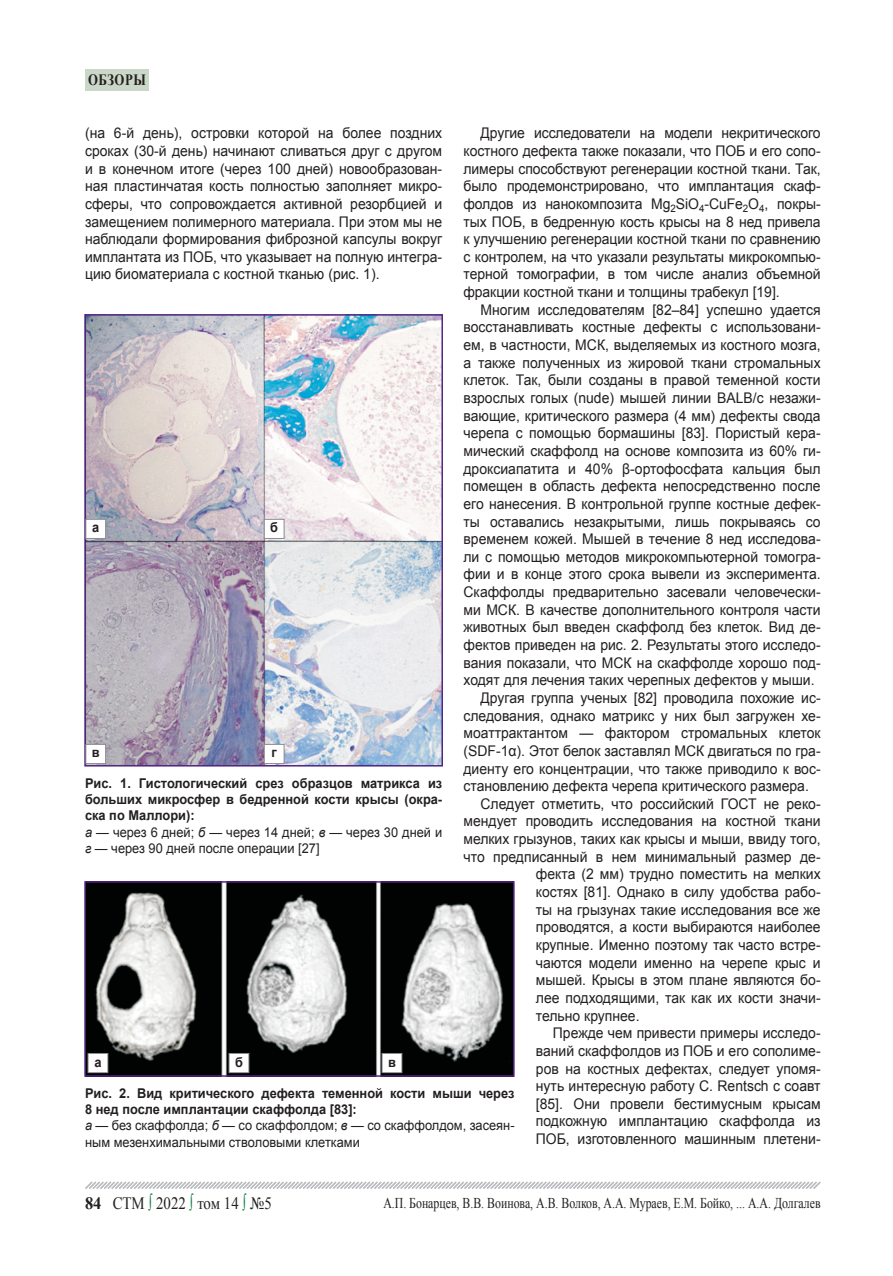
<style>
.page{position:relative;width:893px;height:1276px;background:#fff}
.page>*{position:absolute;margin:0;border:0;box-sizing:border-box;transform-origin:0 0}
.t1{font:17.4px "Times New Roman";color:#231f20;scale:.86 1}
.t2{font:700 15.75px "Times New Roman";letter-spacing:.04em;color:#231f20;scale:.81 1}
.t3{font:15px "Times New Roman";color:#231f20;scale:.79 1}
.t4{font:14.7px/17.7px "Arial";color:#231f20;text-align:justify;scale:.95 1}
.t5{font:700 13.5px/16.2px "Arial";color:#231f20;scale:.95 1}
.t6{font:13.5px/16.2px "Arial";color:#231f20;scale:.95 1}
.s1{font-weight:400;font-style:italic}
.s2{font-weight:400}
.s3{font-weight:700}
.s4{font-style:italic}
.s5{color:#127c43}
</style>
<div class="page">
<svg style="left:85px;top:1181px;width:736px;height:8px"></svg>
<div style="left:85px;top:69px;width:64px;height:22px;background:#cbd8c9"></div>
<img style="left:87px;top:317px;width:353px;height:446px">
<div style="left:84px;top:314px;width:359px;height:452px;border:2px solid #542685"></div>
<div style="left:86px;top:519px;width:20px;height:19px;background:#fff"></div>
<div style="left:85px;top:519px;width:21px;height:20px;border:1px solid #8b8d90"></div>
<div style="left:264px;top:519px;width:20px;height:19px;background:#fff"></div>
<div style="left:264px;top:519px;width:20px;height:20px;border:1px solid #8b8d90"></div>
<div style="left:86px;top:744px;width:20px;height:19px;background:#fff"></div>
<div style="left:85px;top:744px;width:21px;height:20px;border:1px solid #8b8d90"></div>
<div style="left:264px;top:744px;width:20px;height:19px;background:#fff"></div>
<div style="left:264px;top:744px;width:20px;height:20px;border:1px solid #8b8d90"></div>
<img style="left:87px;top:884px;width:425px;height:189px">
<div style="left:84px;top:881px;width:431px;height:195px;border:2px solid #542685"></div>
<div style="left:88px;top:1053px;width:20px;height:19px;background:#fff"></div>
<div style="left:88px;top:1053px;width:20px;height:20px;border:1px solid #8b8d90"></div>
<div style="left:229px;top:1053px;width:20px;height:19px;background:#fff"></div>
<div style="left:229px;top:1053px;width:20px;height:20px;border:1px solid #8b8d90"></div>
<div style="left:382px;top:1053px;width:20px;height:19px;background:#fff"></div>
<div style="left:382px;top:1053px;width:20px;height:20px;border:1px solid #8b8d90"></div>
<p class="t2" style="left:88px;top:69px;width:73px">обзоры</p>
<p class="t4" style="left:85px;top:124px;width:377px">(на 6-й день), островки которой на более поздних сроках (30-й день) начинают сливаться друг с другом и в конечном итоге (через 100 дней) новообразован&shy;ная пластинчатая кость полностью заполняет микро&shy;сферы, что сопровождается активной резорбцией и замещением полимерного материала. При этом мы не наблюдали формирования фиброзной капсулы вокруг имплантата из ПОБ, что указывает на полную интегра&shy;цию биоматериала с костной тканью (рис. 1).</p>
<p class="t4" style="left:463px;top:124px;width:377px;text-indent:17px">Другие исследователи на модели некритического костного дефекта также показали, что ПОБ и его сопо&shy;лимеры способствуют регенерации костной ткани. Так, было продемонстрировано, что имплантация скаф&shy;фолдов из нанокомпозита Mg<sub>2</sub>SiO<sub>4</sub>-CuFe<sub>2</sub>O<sub>4</sub>, покры&shy;тых ПОБ, в бедренную кость крысы на 8 нед привела к улучшению регенерации костной ткани по сравнению с контролем, на что указали результаты микрокомпью&shy;терной томографии, в том числе анализ объемной фракции костной ткани и толщины трабекул [19].</p>
<p class="t4" style="left:480px;top:301px;width:360px">Многим исследователям [82–84] успешно удается</p>
<p class="t4" style="left:463px;top:318px;width:377px">восстанавливать костные дефекты с использовани-</p>
<p class="t4" style="left:463px;top:336px;width:377px">ем, в частности, МСК, выделяемых из костного мозга,</p>
<p class="t4" style="left:463px;top:354px;width:377px">а также полученных из жировой ткани стромальных</p>
<p class="t4" style="left:463px;top:371px;width:377px">клеток. Так, были созданы в правой теменной кости</p>
<p class="t4" style="left:463px;top:389px;width:377px">взрослых голых (nude) мышей линии BALB/c незажи-</p>
<p class="t4" style="left:463px;top:407px;width:377px">вающие, критического размера (4 мм) дефекты свода</p>
<p class="t4" style="left:463px;top:424px;width:377px">черепа с помощью бормашины [83]. Пористый кера-</p>
<p class="t4" style="left:463px;top:442px;width:377px">мический скаффолд на основе композита из 60% ги-</p>
<p class="t4" style="left:463px;top:460px;width:377px">дроксиапатита и 40% β-ортофосфата кальция был</p>
<p class="t4" style="left:463px;top:477px;width:377px">помещен в область дефекта непосредственно после</p>
<p class="t4" style="left:463px;top:495px;width:377px">его нанесения. В контрольной группе костные дефек-</p>
<p class="t4" style="left:463px;top:512px;width:377px">ты оставались незакрытыми, лишь покрываясь со</p>
<p class="t4" style="left:463px;top:530px;width:377px">временем кожей. Мышей в течение 8 нед исследова-</p>
<p class="t4" style="left:463px;top:548px;width:377px">ли с помощью методов микрокомпьютерной томогра-</p>
<p class="t4" style="left:463px;top:565px;width:377px">фии и в конце этого срока вывели из эксперимента.</p>
<p class="t4" style="left:463px;top:583px;width:377px">Скаффолды предварительно засевали человечески-</p>
<p class="t4" style="left:463px;top:601px;width:377px">ми МСК. В качестве дополнительного контроля части</p>
<p class="t4" style="left:463px;top:618px;width:377px">животных был введен скаффолд без клеток. Вид де-</p>
<p class="t4" style="left:463px;top:636px;width:377px">фектов приведен на рис. 2. Результаты этого исследо-</p>
<p class="t4" style="left:463px;top:654px;width:377px">вания показали, что МСК на скаффолде хорошо под-</p>
<p class="t4" style="left:463px;top:671px;width:371px">ходят для лечения таких черепных дефектов у мыши.</p>
<p class="t4" style="left:480px;top:689px;width:360px">Другая группа ученых [82] проводила похожие ис-</p>
<p class="t4" style="left:463px;top:707px;width:377px">следования, однако матрикс у них был загружен хе-</p>
<p class="t4" style="left:463px;top:724px;width:377px">моаттрактантом — фактором стромальных клеток</p>
<p class="t4" style="left:463px;top:742px;width:377px">(SDF-1α). Этот белок заставлял МСК двигаться по гра-</p>
<p class="t4" style="left:463px;top:759px;width:377px">диенту его концентрации, что также приводило к вос-</p>
<p class="t4" style="left:463px;top:777px;width:365px">становлению дефекта черепа критического размера.</p>
<p class="t4" style="left:480px;top:795px;width:360px">Следует отметить, что российский ГОСТ не реко-</p>
<p class="t4" style="left:463px;top:812px;width:377px">мендует проводить исследования на костной ткани</p>
<p class="t4" style="left:463px;top:830px;width:377px">мелких грызунов, таких как крысы и мыши, ввиду того,</p>
<p class="t4" style="left:463px;top:848px;width:377px">что предписанный в нем минимальный размер де-</p>
<p class="t4" style="left:536px;top:865px;width:301px">фекта (2 мм) трудно поместить на мелких</p>
<p class="t4" style="left:536px;top:883px;width:301px">костях [81]. Однако в силу удобства рабо-</p>
<p class="t4" style="left:536px;top:901px;width:301px">ты на грызунах такие исследования все же</p>
<p class="t4" style="left:536px;top:918px;width:301px">проводятся, а кости выбираются наиболее</p>
<p class="t4" style="left:536px;top:936px;width:301px">крупные. Именно поэтому так часто встре-</p>
<p class="t4" style="left:536px;top:953px;width:301px">чаются модели именно на черепе крыс и</p>
<p class="t4" style="left:536px;top:971px;width:301px">мышей. Крысы в этом плане являются бо-</p>
<p class="t4" style="left:536px;top:989px;width:301px">лее подходящими, так как их кости значи-</p>
<p class="t4" style="left:536px;top:1006px;width:111px">тельно крупнее.</p>
<p class="t4" style="left:553px;top:1024px;width:283px">Прежде чем привести примеры исследо-</p>
<p class="t4" style="left:536px;top:1042px;width:301px">ваний скаффолдов из ПОБ и его сополиме-</p>
<p class="t4" style="left:536px;top:1059px;width:301px">ров на костных дефектах, следует упомя-</p>
<p class="t4" style="left:536px;top:1077px;width:301px">нуть интересную работу C. Rentsch с соавт</p>
<p class="t4" style="left:536px;top:1095px;width:301px">[85]. Они провели бестимусным крысам</p>
<p class="t4" style="left:536px;top:1112px;width:301px">подкожную имплантацию скаффолда из</p>
<p class="t4" style="left:536px;top:1130px;width:301px">ПОБ, изготовленного машинным плетени-</p>
<p class="t5" style="left:92px;top:520px;width:9px">а</p>
<p class="t5" style="left:270px;top:520px;width:10px">б</p>
<p class="t5" style="left:92px;top:745px;width:10px">в</p>
<p class="t5" style="left:272px;top:745px;width:7px">г</p>
<p class="t5" style="left:85px;top:775px;width:377px">Рис. 1. Гистологический срез образцов матрикса из больших микросфер в бедренной кости крысы (окра&shy;ска по Маллори):<br><span class="s1">а</span> <span class="s2">— через 6 дней;</span> <span class="s1">б</span> <span class="s2">— через 14 дней;</span> <span class="s1">в</span> <span class="s2">— через 30 дней и </span><span class="s1">г</span> <span class="s2">— через 90 дней после операции [27]</span></p>
<p class="t5" style="left:94px;top:1054px;width:9px">а</p>
<p class="t5" style="left:235px;top:1054px;width:10px">б</p>
<p class="t5" style="left:388px;top:1054px;width:10px">в</p>
<p class="t6" style="left:85px;top:1085px;width:454px"><span class="s3">Рис. 2. Вид критического дефекта теменной кости мыши через 8 нед после имплантации скаффолда [83]:<br></span><span class="s4">а</span> — без скаффолда; <span class="s4">б</span> — со скаффолдом; <span class="s4">в</span> — со скаффолдом, засеян&shy;ным мезенхимальными стволовыми клетками</p>
<p class="t1" style="left:85px;top:1191px;width:219px"><span class="s3">84</span> СТМ <span class="s5">∫</span> 2022 <span class="s5">∫</span> том 14 <span class="s5">∫</span> №5</p>
<p class="t3" style="left:383px;top:1192px;width:555px">А.П. Бонарцев, В.В. Воинова, А.В. Волков, А.А. Мураев, Е.М. Бойко, ... А.А. Долгалев</p>
</div>
